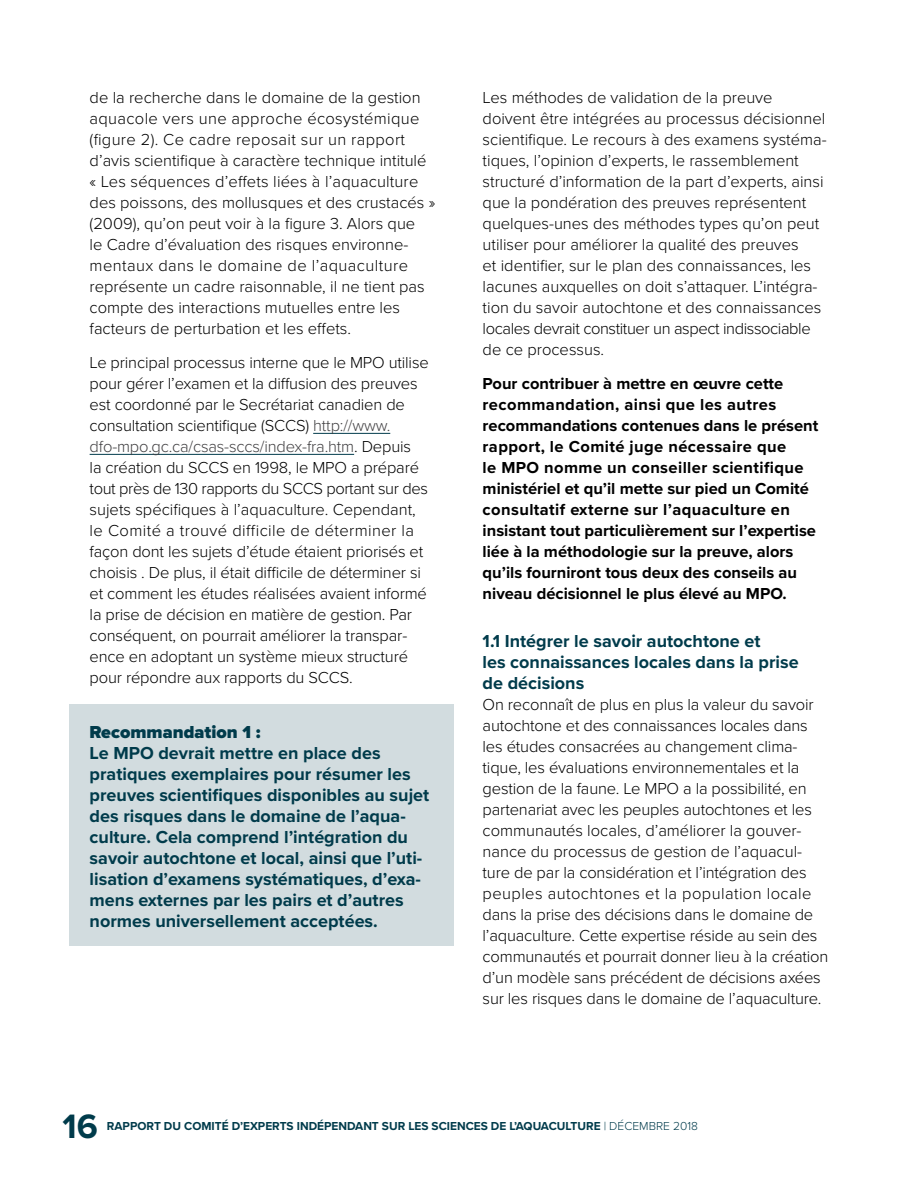
<style>
.page{position:relative;width:918px;height:1188px;background:#fff}
.page>*{position:absolute;margin:0;border:0;box-sizing:border-box;transform-origin:0 0}
.t1{font:700 35.1px "Proxima Nova";color:#003b4b}
.t2{font:700 18px/21px "Proxima Nova";color:#003b4b}
.t3{font:900 18px "Proxima Nova";color:#003b4b}
.t4{font:300 16.5px/21px "Proxima Nova";color:#000}
.t5{font:700 16.5px/21px "Proxima Nova";color:#000}
.t6{font:700 12px "Proxima Nova";color:#003b4b}
.s1{color:#414042}
.s2{font-weight:300}
</style>
<div class="page">
<div style="left:69px;top:705px;width:385px;height:241px;background:#d2dcdf"></div>
<hr style="left:313px;top:433px;width:77px;height:1px;background:#003b4b">
<hr style="left:90px;top:454px;width:264px;height:1px;background:#003b4b">
<p class="t4" style="left:90px;top:87px;width:347px">de la recherche dans le domaine de la gestion aquacole vers une approche écosystémique (figure 2). Ce cadre reposait sur un rapport d’avis scientifique à caractère technique intitulé « Les séquences d’effets liées à l’aquaculture des poissons, des mollusques et des crustacés » (2009), qu’on peut voir à la figure 3. Alors que<br>le Cadre d’évaluation des risques environne&shy;mentaux dans le domaine de l’aquaculture représente un cadre raisonnable, il ne tient pas compte des interactions mutuelles entre les facteurs de perturbation et les effets.</p>
<p class="t4" style="left:90px;top:353px;width:341px">Le principal processus interne que le MPO utilise pour gérer l’examen et la diffusion des preuves est coordonné par le Secrétariat canadien de consultation scientifique (SCCS) <span class="s1">http://www. dfo-mpo.gc.ca/csas-sccs/index-fra.htm</span>. Depuis<br>la création du SCCS en 1998, le MPO a préparé tout près de 130 rapports du SCCS portant sur des sujets spécifiques à l’aquaculture. Cependant, le Comité a trouvé difficile de déterminer la façon dont les sujets d’étude étaient priorisés et choisis . De plus, il était difficile de déterminer si et comment les études réalisées avaient informé la prise de décision en matière de gestion. Par conséquent, on pourrait améliorer la transpar&shy;ence en adoptant un système mieux structuré pour répondre aux rapports du SCCS.</p>
<p class="t3" style="left:90px;top:721px;width:172px">Recommandation 1 :</p>
<p class="t2" style="left:90px;top:743px;width:341px">Le MPO devrait mettre en place des pratiques exemplaires pour résumer les preuves scientifiques disponibles au sujet des risques dans le domaine de l’aqua&shy;culture. Cela comprend l’intégration du savoir autochtone et local, ainsi que l’uti&shy;lisation d’examens systématiques, d’exa&shy;mens externes par les pairs et d’autres normes universellement acceptées.</p>
<p class="t4" style="left:483px;top:87px;width:346px">Les méthodes de validation de la preuve doivent être intégrées au processus décisionnel scientifique. Le recours à des examens systéma&shy;tiques, l’opinion d’experts, le rassemblement structuré d’information de la part d’experts, ainsi que la pondération des preuves représentent quelques-unes des méthodes types qu’on peut utiliser pour améliorer la qualité des preuves<br>et identifier, sur le plan des connaissances, les lacunes auxquelles on doit s’attaquer. L’intégra&shy;tion du savoir autochtone et des connaissances locales devrait constituer un aspect indissociable de ce processus.</p>
<p class="t5" style="left:483px;top:374px;width:337px">Pour contribuer à mettre en œuvre cette recommandation, ainsi que les autres recommandations contenues dans le présent rapport, le Comité juge nécessaire que<br>le MPO nomme un conseiller scientifique ministériel et qu’il mette sur pied un Comité consultatif externe sur l’aquaculture en insistant tout particulièrement sur l’expertise liée à la méthodologie sur la preuve, alors qu’ils fourniront tous deux des conseils au niveau décisionnel le plus élevé au MPO.</p>
<p class="t2" style="left:483px;top:631px;width:318px">1.1 Intégrer le savoir autochtone et<br>les connaissances locales dans la prise de décisions</p>
<p class="t4" style="left:483px;top:694px;width:347px">On reconnaît de plus en plus la valeur du savoir autochtone et des connaissances locales dans les études consacrées au changement clima&shy;tique, les évaluations environnementales et la gestion de la faune. Le MPO a la possibilité, en partenariat avec les peuples autochtones et les communautés locales, d’améliorer la gouver&shy;nance du processus de gestion de l’aquacul&shy;ture de par la considération et l’intégration des peuples autochtones et la population locale dans la prise des décisions dans le domaine de l’aquaculture. Cette expertise réside au sein des communautés et pourrait donner lieu à la création d’un modèle sans précédent de décisions axées sur les risques dans le domaine de l’aquaculture.</p>
<h1 class="t1" style="left:63px;top:1105px;width:37px">16</h1>
<p class="t6" style="left:107px;top:1119px;width:592px">RAPPORT DU COMITÉ D’EXPERTS INDÉPENDANT SUR LES SCIENCES DE L’AQUACULTURE <span class="s2">| DÉCEMBRE 2018</span></p>
</div>
